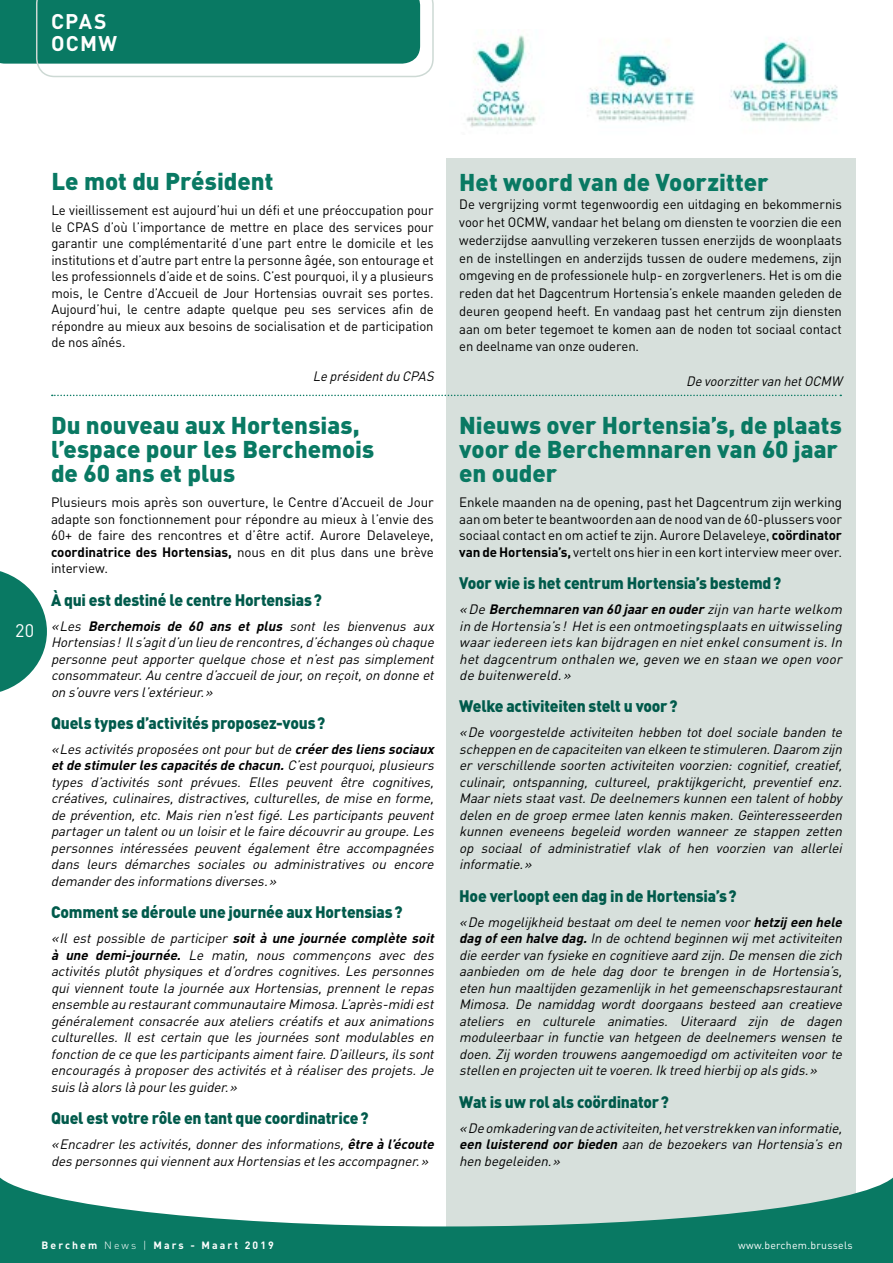
<style>
.page{position:relative;width:893px;height:1263px;background:#fff}
.page>*{position:absolute;margin:0;border:0;box-sizing:border-box;transform-origin:0 0}
.t1{font:900 24px/24px "DIN";color:#097963}
.t2{font:700 21px/22.5px "DIN";letter-spacing:.06em;color:#fff}
.t3{font:18px "DIN";color:#fff}
.t4{font:900 16.5px "DIN";letter-spacing:-.015em;color:#005a4b;scale:.95 1}
.t5{font:italic 13.5px/16.5px "DIN";letter-spacing:-.01em;color:#000;text-align:justify}
.t6{font:13.5px/16.5px "DIN";letter-spacing:-.01em;color:#000;text-align:justify}
.t7{font:italic 13.5px "DIN";letter-spacing:-.01em;color:#000;scale:.95 1}
.t8{font:700 10.5px "DIN";letter-spacing:.2em;color:#fff}
.t9{font:10.5px "DIN";letter-spacing:.025em;color:#fff}
.s1{font-weight:700}
.s2{font-weight:300}
</style>
<div class="page">
<div style="left:446px;top:159px;width:410px;height:1104px;background:#d7e0dc"></div>
<img style="left:589px;top:51px;width:106px;height:71px">
<img style="left:466px;top:35px;width:70px;height:92px">
<img style="left:730px;top:40px;width:108px;height:82px">
<svg style="left:52px;top:395px;width:789px;height:1px"></svg>
<hr style="left:892px;top:968px;width:1px;height:295px;background:#d7e0dc">
<svg style="left:0;top:1170px;width:893px;height:93px;fill:#097963"></svg>
<svg style="left:0;top:0;width:434px;height:77px"></svg>
<svg style="left:0;top:571px;width:47px;height:121px"></svg>
<h2 class="t2" style="left:51px;top:9px;width:68px">CPAS<br>OCMW</h2>
<h3 class="t3" style="left:15px;top:619px;width:21px">20</h3>
<h1 class="t1" style="left:51px;top:168px;width:224px">Le mot du Président</h1>
<p class="t6" style="left:51px;top:202px;width:384px">Le vieillissement est aujourd’hui un défi et une préoccupation pour le CPAS d’où l’importance de mettre en place des services pour garantir une complémentarité d’une part entre le domicile et les institutions et d’autre part entre la personne âgée, son entourage et les professionnels d’aide et de soins. C’est pourquoi, il y a plusieurs mois, le Centre d’Accueil de Jour Hortensias ouvrait ses portes.<br>Aujourd’hui, le centre adapte quelque peu ses services afin de répondre au mieux aux besoins de socialisation et de participation de nos aînés.</p>
<p class="t7" style="left:313px;top:367px;width:132px">Leprésidentdu CPAS</p>
<h1 class="t1" style="left:51px;top:412px;width:325px">Du nouveau aux Hortensias, l’espace pour les Berchemois de 60 ans et plus</h1>
<p class="t6" style="left:51px;top:494px;width:384px">Plusieurs mois après son ouverture, le Centre d’Accueil de Jour adapte son fonctionnement pour répondre au mieux à l’envie des 60+ de faire des rencontres et d’être actif. Aurore Delaveleye, <span class="s1">coordinatrice des Hortensias,</span> nous en dit plus dans une brève interview.</p>
<p class="t4" style="left:51px;top:589px;width:287px">À qui est destiné le centre Hortensias?</p>
<p class="t5" style="left:51px;top:617px;width:388px">«Les <span class="s1">Berchemois de 60 ans et plus</span> sont les bienvenus aux Hortensias! Ils’agitd’un lieu derencontres,d’échangesoù chaque personne peut apporter quelque chose et n’est pas simplement consommateur.Au centred’accueildejour,on reçoit,on donneet on s’ouvreversl’extérieur.»</p>
<p class="t4" style="left:51px;top:712px;width:290px">Quels types d’activités proposez-vous?</p>
<p class="t5" style="left:51px;top:740px;width:388px">«Lesactivitésproposéesontpourbutde<span class="s1">créerdeslienssociaux etde stimulerlescapacitésde chacun.</span>C’estpourquoi,plusieurs types d’activités sont prévues. Elles peuvent être cognitives, créatives, culinaires, distractives, culturelles, de mise en forme, de prévention, etc. Mais rien n'est figé. Les participants peuvent partagerun talentou un loisiretlefairedécouvrirau groupe.Les personnes intéressées peuvent également être accompagnées dans leurs démarches sociales ou administratives ou encore demanderdesinformationsdiverses.»</p>
<p class="t4" style="left:51px;top:901px;width:371px">Comment se déroule une journée aux Hortensias?</p>
<p class="t5" style="left:51px;top:930px;width:388px">«Il est possible de participer <span class="s1">soit à une journée complète soit à une demi-journée.</span> Le matin, nous commençons avec des activités plutôt physiques et d’ordres cognitives. Les personnes qui viennent toute la journée aux Hortensias, prennent le repas ensembleau restaurantcommunautaireMimosa.L’après-midiest généralement consacrée aux ateliers créatifs et aux animations culturelles. Il est certain que les journées sont modulables en fonction decequelesparticipantsaimentfaire.D’ailleurs,ilssont encouragésàproposerdesactivitésetàréaliserdesprojets.Je suislàalorslàpourlesguider.»</p>
<p class="t4" style="left:51px;top:1107px;width:336px">Quel est votre rôle en tant que coordinatrice?</p>
<p class="t5" style="left:51px;top:1136px;width:388px">«Encadrerlesactivités,donnerdesinformations,<span class="s1">être àl’écoute </span>despersonnesquiviennentauxHortensiasetlesaccompagner.»</p>
<h1 class="t1" style="left:459px;top:169px;width:311px">Het woord van de Voorzitter</h1>
<p class="t6" style="left:459px;top:195px;width:384px;line-height:17.9px">De vergrijzing vormt tegenwoordig een uitdaging en bekommernis voor het OCMW, vandaar het belang om diensten te voorzien die een wederzijdse aanvulling verzekeren tussen enerzijds de woonplaats en de instellingen en anderzijds tussen de oudere medemens, zijn omgeving en de professionele hulp- en zorgverleners. Het is om die reden dat het Dagcentrum Hortensia’s enkele maanden geleden de deuren geopend heeft. En vandaag past het centrum zijn diensten aan om beter tegemoet te komen aan de noden tot sociaal contact en deelname van onze ouderen.</p>
<p class="t7" style="left:686px;top:373px;width:169px">Devoorzittervan hetOCMW</p>
<h1 class="t1" style="left:459px;top:412px;width:384px">Nieuws over Hortensia’s, de plaats voor de Berchemnaren van 60 jaar en ouder</h1>
<p class="t6" style="left:459px;top:494px;width:384px">Enkele maanden na de opening, past het Dagcentrum zijn werking aan om beter te beantwoorden aan de nood van de 60-plussers voor sociaal contact en om actief te zijn. Aurore Delaveleye, <span class="s1">coördinator van de Hortensia’s,</span> vertelt ons hier in een kort interview meer over.</p>
<p class="t4" style="left:459px;top:572px;width:340px">Voor wie is het centrum Hortensia’s bestemd?</p>
<p class="t5" style="left:459px;top:601px;width:388px">«De <span class="s1">Berchemnaren van 60jaaren ouder</span>zij n van harte welkom in de Hortensia’s ! Hetis een ontmoetingsplaats en uitwisseling waariedereen iets kan bijdragen en nietenkelconsumentis.In hetdagcentrum onthalen we,geven we en staan we open voor de buitenwereld.»</p>
<p class="t4" style="left:459px;top:695px;width:231px">Welke activiteiten stelt u voor?</p>
<p class="t5" style="left:459px;top:724px;width:388px">«De voorgestelde activiteiten hebben tot doel sociale banden te scheppen en decapaciteiten van elkeen testimuleren.Daarom zijn er verschillende soorten activiteiten voorzien: cognitief, creatief, culinair, ontspanning, cultureel, praktijkgericht, preventief enz.<br>Maarnietsstaatvast.Dedeelnemerskunnen een talentofhobby delen en degroep ermeelaten kennismaken.Geïnteresseerden kunnen eveneens begeleid worden wanneer ze stappen zetten op sociaal of administratief vlak of hen voorzien van allerlei informatie.»</p>
<p class="t4" style="left:459px;top:885px;width:294px">Hoe verloopt een dag in de Hortensia’s?</p>
<p class="t5" style="left:459px;top:913px;width:388px">«Demogelijkheid bestaatom deeltenemen voor<span class="s1">hetzij een hele dag ofeen halve dag.</span>In deochtend beginnen wij metactiviteiten dieeerdervan fysiekeen cognitieveaard zijn.Demensen diezich aanbieden om de hele dag door te brengen in de Hortensia’s, eten hun maaltijden gezamenlijkin hetgemeenschapsrestaurant Mimosa. De namiddag wordt doorgaans besteed aan creatieve ateliers en culturele animaties. Uiteraard zijn de dagen moduleerbaar in functie van hetgeen de deelnemers wensen te doen.Zij worden trouwensaangemoedigd om activiteiten voorte stellen en projecten uittevoeren.Iktreed hierbij op alsgids.»</p>
<p class="t4" style="left:459px;top:1090px;width:222px">Wat is uw rol als coördinator?</p>
<p class="t5" style="left:459px;top:1119px;width:388px">«Deomkadering van deactiviteiten,hetverstrekken van informatie, <span class="s1">een luisterend oorbieden</span> aan de bezoekers van Hortensia’s en hen begeleiden.»</p>
<p class="t8" style="left:42px;top:1238px;width:234px">Berchem <span class="s2">News |</span> Mars - Maart 2019</p>
<p class="t9" style="left:738px;top:1238px;width:116px">www.berchem.brussels</p>
</div>
